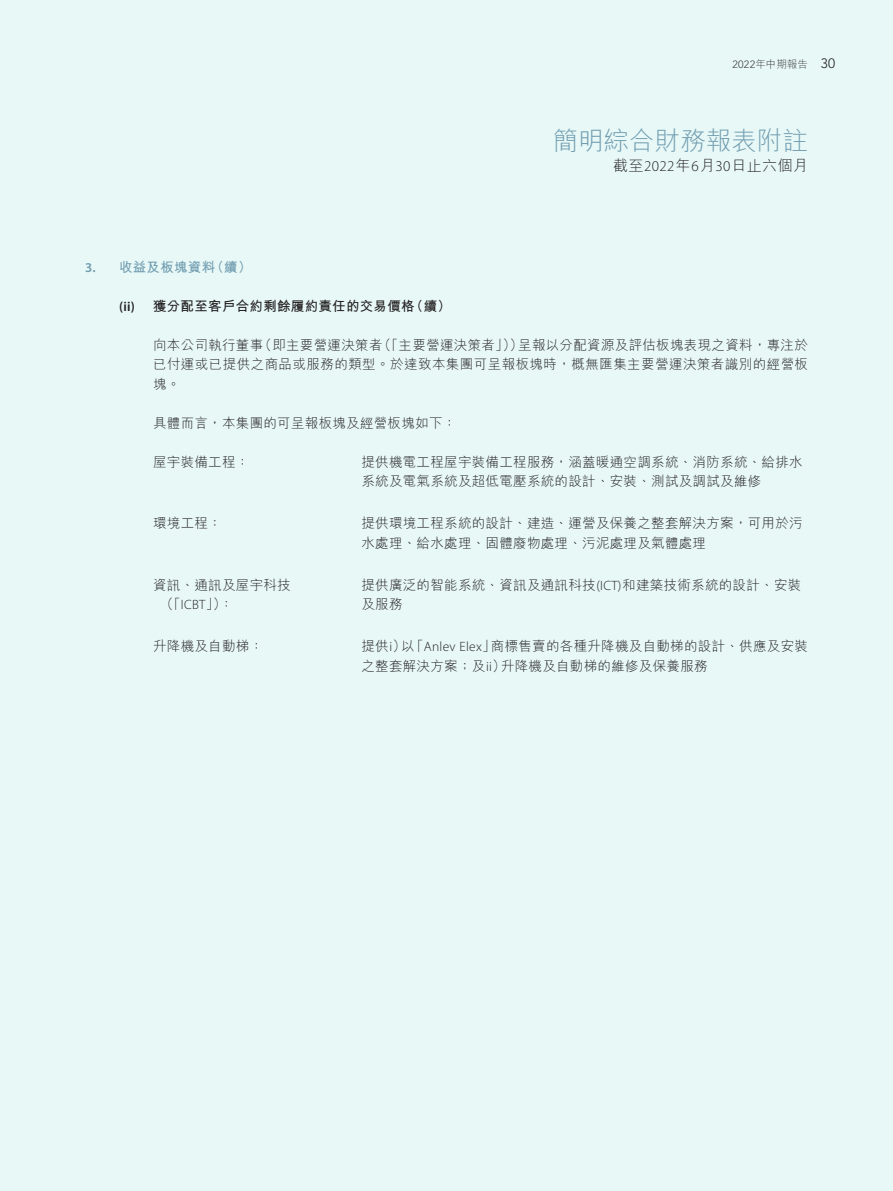
<style>
.page{position:relative;width:893px;height:1191px;background:#e7f8f7}
.page>*{position:absolute;margin:0;border:0;box-sizing:border-box;transform-origin:0 0}
.t1{font:300 25.5px "M Hei HK";color:#709caf}
.t2{font:300 15px "M Hei HK";letter-spacing:.02em;color:#231f20}
.t3{font:300 13.5px/19.5px "M Hei HK";letter-spacing:.02em;color:#231f20}
.t4{font:700 13.5px "M Hei HK";letter-spacing:.02em;color:#231f20}
.t5{font:300 13.5px "Myriad Pro";letter-spacing:.02em;color:#231f20}
.t6{font:700 13.5px "M Hei HK";letter-spacing:.02em;color:#709caf}
.t7{font:600 13.5px "Myriad Pro";color:#231f20}
.t8{font:300 13.5px "Avenir LT Std";color:#231f20}
.t9{font:600 13.5px "Myriad Pro";color:#709caf}
.t10{font:300 10.5px "M Hei HK";color:#3e3e3f}
.s1{font-family:"Avenir LT Std"}
.s2{font-family:"Myriad Pro"}
.s3{font-family:"M Hei HK"}
</style>
<div class="page">
<p class="t10" style="left:732px;top:59px;width:77px"><span class="s1">2022</span>年中期報告</p>
<p class="t8" style="left:821px;top:55px;width:16px">30</p>
<h1 class="t1" style="left:553px;top:128px;width:256px">簡明綜合財務報表附註</h1>
<p class="t2" style="left:613px;top:158px;width:196px">截至<span class="s2">2022</span>年 月<span class="s2">6 30</span>日止六個月</p>
<p class="t9" style="left:85px;top:258px;width:12px">3.</p>
<p class="t6" style="left:119px;top:257px;width:98px">收益及板塊資料</p>
<p class="t6" style="left:210px;top:257px;width:43px">（續(</p>
<p class="t7" style="left:119px;top:297px;width:17px">i i( )</p>
<p class="t4" style="left:153px;top:296px;width:263px">獲分配至客戶合約剩餘履約責任的交易價格</p>
<p class="t4" style="left:410px;top:296px;width:43px">（續(</p>
<p class="t3" style="left:259px;top:335px;width:125px">（即主要營運決策者</p>
<p class="t3" style="left:378px;top:335px;width:147px">（「主要營運決策者」））</p>
<p class="t3" style="left:153px;top:335px;width:656px">向本公司執行董事<br>已付運或已提供之商品或服務的類型。於達致本集團可呈報板塊時，概無匯集主要營運決策者識別的經營板塊。</p>
<p class="t3" style="left:153px;top:413px;width:305px">具體而言，本集團的可呈報板塊及經營板塊如下：</p>
<p class="t3" style="left:361px;top:452px;width:443px">提供機電工程屋宇裝備工程服務，涵蓋暖通空調系統、消防系統、給排水</p>
<p class="t3" style="left:518px;top:335px;width:291px">呈報以分配資源及評估板塊表現之資料，專注於</p>
<p class="t3" style="left:153px;top:452px;width:98px">屋宇裝備工程：</p>
<p class="t3" style="left:153px;top:513px;width:70px">環境工程：</p>
<p class="t3" style="left:361px;top:471px;width:401px">系統及電氣系統及超低電壓系統的設計、安裝、測試及調試及維修</p>
<p class="t3" style="left:361px;top:513px;width:443px">提供環境工程系統的設計、建造、運營及保養之整套解決方案，可用於污</p>
<p class="t3" style="left:361px;top:533px;width:346px">水處理、給水處理、固體廢物處理、污泥處理及氣體處理</p>
<p class="t3" style="left:160px;top:575px;width:132px;text-indent:-7px">資訊、通訊及屋宇科技（「<span class="s2">ICBT</span> ：(「</p>
<p class="t3" style="left:361px;top:575px;width:441px">提供廣泛的智能系統、資訊及通訊科技<span class="s2">(ICT)</span>和建築技術系統的設計、安裝及服務</p>
<p class="t3" style="left:491px;top:636px;width:319px">商標售賣的各種升降機及自動梯的設計、供應及安裝</p>
<p class="t3" style="left:153px;top:636px;width:112px">升降機及自動梯：</p>
<p class="t5" style="left:361px;top:639px;width:136px"><span class="s3">提供</span>i<span class="s3">）「</span>Anlev Elex<span class="s3">」</span></p>
<p class="t3" style="left:401px;top:636px;width:15px">以</p>
<p class="t3" style="left:501px;top:655px;width:208px">升降機及自動梯的維修及保養服務</p>
<p class="t3" style="left:361px;top:655px;width:146px">之整套解決方案；及<span class="s2">ii</span>）</p>
</div>
